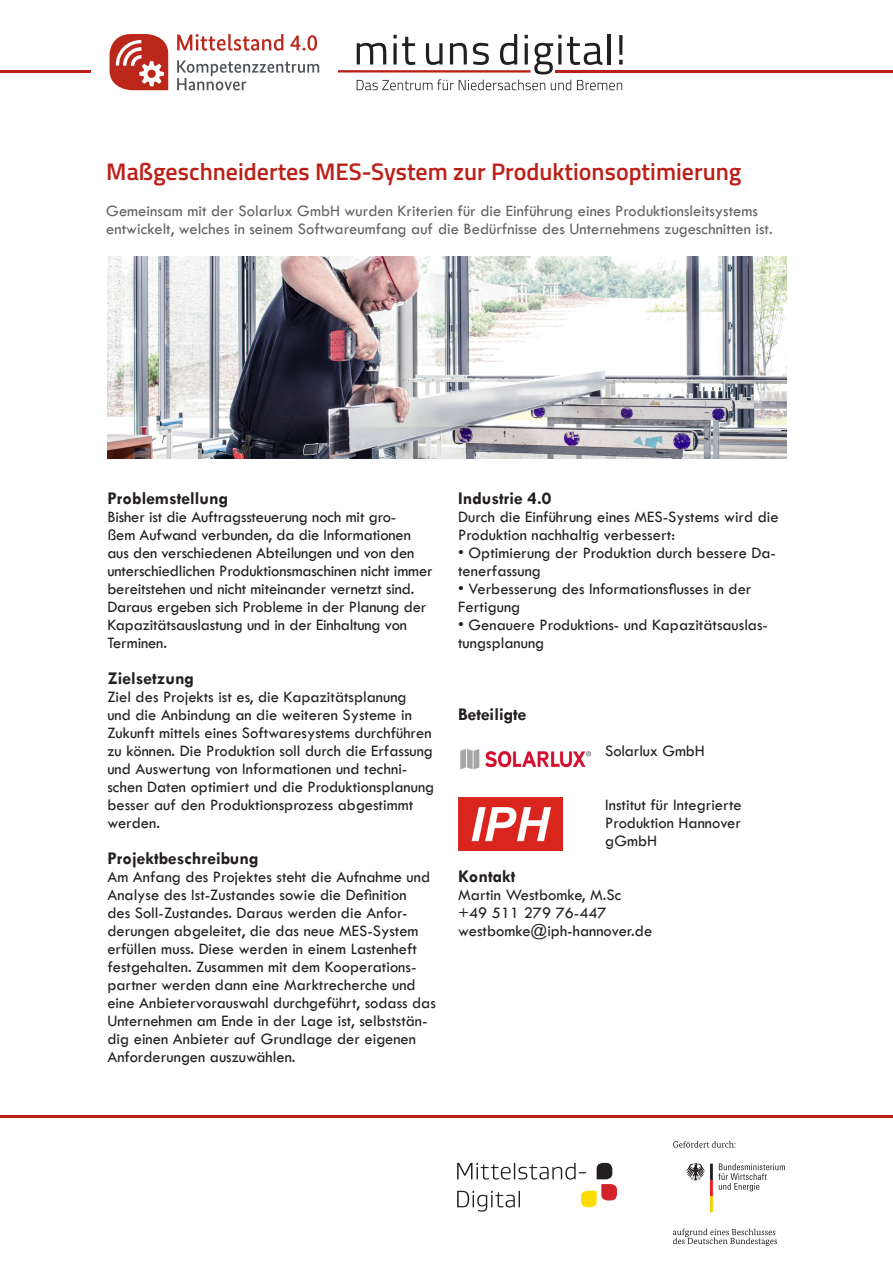
<style>
.page{position:relative;width:893px;height:1263px;background:#fff}
.page>*{position:absolute;margin:0;border:0;box-sizing:border-box;transform-origin:0 0}
.Überschriften{font:600 24px "Titillium Web";color:#bb2018}
.Zwischenüberschrift{font:700 18px "Tw Cen";color:#231f20}
.Fließtext{font:700 18px "Tw Cen";color:#231f20}
.Fließtext-2{font:16.5px/18px "Tw Cen";color:#231f20}
.Fließtext-3{font:16.5px/18px "Tw Cen";color:#636366}
</style>
<div class="page">
<svg style="left:357px;top:34px;width:266px;height:56px"></svg>
<hr style="left:619px;top:35px;width:3px;height:20px;background:#231f20">
<hr style="left:338px;top:70px;width:193px;height:3px;background:#bb2018">
<hr style="left:555px;top:70px;width:338px;height:3px;background:#bb2018">
<hr style="left:0;top:70px;width:91px;height:3px;background:#bb2018">
<svg style="left:177px;top:35px;width:140px;height:16px"></svg>
<svg style="left:177px;top:60px;width:142px;height:30px"></svg>
<svg style="left:110px;top:35px;width:58px;height:55px"></svg>
<img style="left:460px;top:749px;width:132px;height:21px">
<svg style="left:686px;top:1163px;width:99px;height:49px"></svg>
<svg style="left:673px;top:1141px;width:62px;height:7px"></svg>
<svg style="left:673px;top:1228px;width:104px;height:18px"></svg>
<svg style="left:457px;top:1163px;width:160px;height:48px"></svg>
<img style="left:108px;top:257px;width:679px;height:201px">
<hr style="left:0;top:1115px;width:893px;height:2px;background:#bb2018">
<img style="left:458px;top:798px;width:104px;height:52px">
<p class="Überschriften" style="left:106px;top:154px;width:637px">Maßgeschneidertes MES-System zur Produktionsoptimierung</p>
<p class="Fließtext-3" style="left:106px;top:202px;width:668px">Gemeinsam mit der Solarlux GmbH wurden Kriterien für die Einführung eines Produktionsleitsystems entwickelt, welches in seinem Softwareumfang auf die Bedürfnisse des Unternehmens zugeschnitten ist.</p>
<p class="Zwischenüberschrift" style="left:107px;top:487px;width:122px">Problemstellung</p>
<p class="Fließtext-2" style="left:107px;top:508px;width:327px">Bisher ist die Auftragssteuerung noch mit gro-<br>ßem Aufwand verbunden, da die Informationen aus den verschiedenen Abteilungen und von den unterschiedlichen Produktionsmaschinen nicht immer bereitstehen und nicht miteinander vernetzt sind.<br>Daraus ergeben sich Probleme in der Planung der Kapazitätsauslastung und in der Einhaltung von Terminen.</p>
<p class="Zwischenüberschrift" style="left:107px;top:667px;width:88px">Zielsetzung</p>
<p class="Fließtext-2" style="left:107px;top:688px;width:329px">Ziel des Projekts ist es, die Kapazitätsplanung<br>und die Anbindung an die weiteren Systeme in Zukunft mittels eines Softwaresystems durchführen zu können. Die Produktion soll durch die Erfassung und Auswertung von Informationen und techni&shy;schen Daten optimiert und die Produktionsplanung besser auf den Produktionsprozess abgestimmt werden.</p>
<p class="Zwischenüberschrift" style="left:107px;top:847px;width:153px">Projektbeschreibung</p>
<p class="Fließtext-2" style="left:107px;top:868px;width:330px">Am Anfang des Projektes steht die Aufnahme und Analyse des Ist-Zustandes sowie die Definition<br>des Soll-Zustandes. Daraus werden die Anfor&shy;derungen abgeleitet, die das neue MES-System erfüllen muss. Diese werden in einem Lastenheft festgehalten. Zusammen mit dem Kooperations&shy;partner werden dann eine Marktrecherche und eine Anbietervorauswahl durchgeführt, sodass das Unternehmen am Ende in der Lage ist, selbststän&shy;dig einen Anbieter auf Grundlage der eigenen Anforderungen auszuwählen.</p>
<p class="Fließtext" style="left:458px;top:487px;width:95px">Industrie 4.0</p>
<p class="Fließtext-2" style="left:458px;top:508px;width:322px">Durch die Einführung eines MES-Systems wird die<br>Produktion nachhaltig verbessert:</p>
<p class="Fließtext-2" style="left:458px;top:544px;width:319px">• Optimierung der Produktion durch bessere Da&shy;tenerfassung</p>
<p class="Fließtext-2" style="left:458px;top:580px;width:295px">• Verbesserung des Informationsflusses in der<br>Fertigung</p>
<p class="Fließtext-2" style="left:458px;top:616px;width:311px">• Genauere Produktions- und Kapazitätsauslas&shy;tungsplanung</p>
<p class="Zwischenüberschrift" style="left:458px;top:703px;width:70px">Beteiligte</p>
<p class="Fließtext-2" style="left:605px;top:742px;width:101px">Solarlux GmbH</p>
<p class="Fließtext-2" style="left:605px;top:796px;width:138px">Institut für Integrierte</p>
<p class="Fließtext-2" style="left:605px;top:814px;width:137px">Produktion Hannover</p>
<p class="Fließtext-2" style="left:605px;top:832px;width:53px">gGmbH</p>
<p class="Fließtext" style="left:458px;top:865px;width:59px">Kontakt</p>
<p class="Fließtext-2" style="left:458px;top:886px;width:164px">Martin Westbomke, M.Sc</p>
<p class="Fließtext-2" style="left:458px;top:904px;width:150px">+49 511 279 76-447</p>
<p class="Fließtext-2" style="left:458px;top:922px;width:196px">westbomke@iph-hannover.de</p>
</div>
